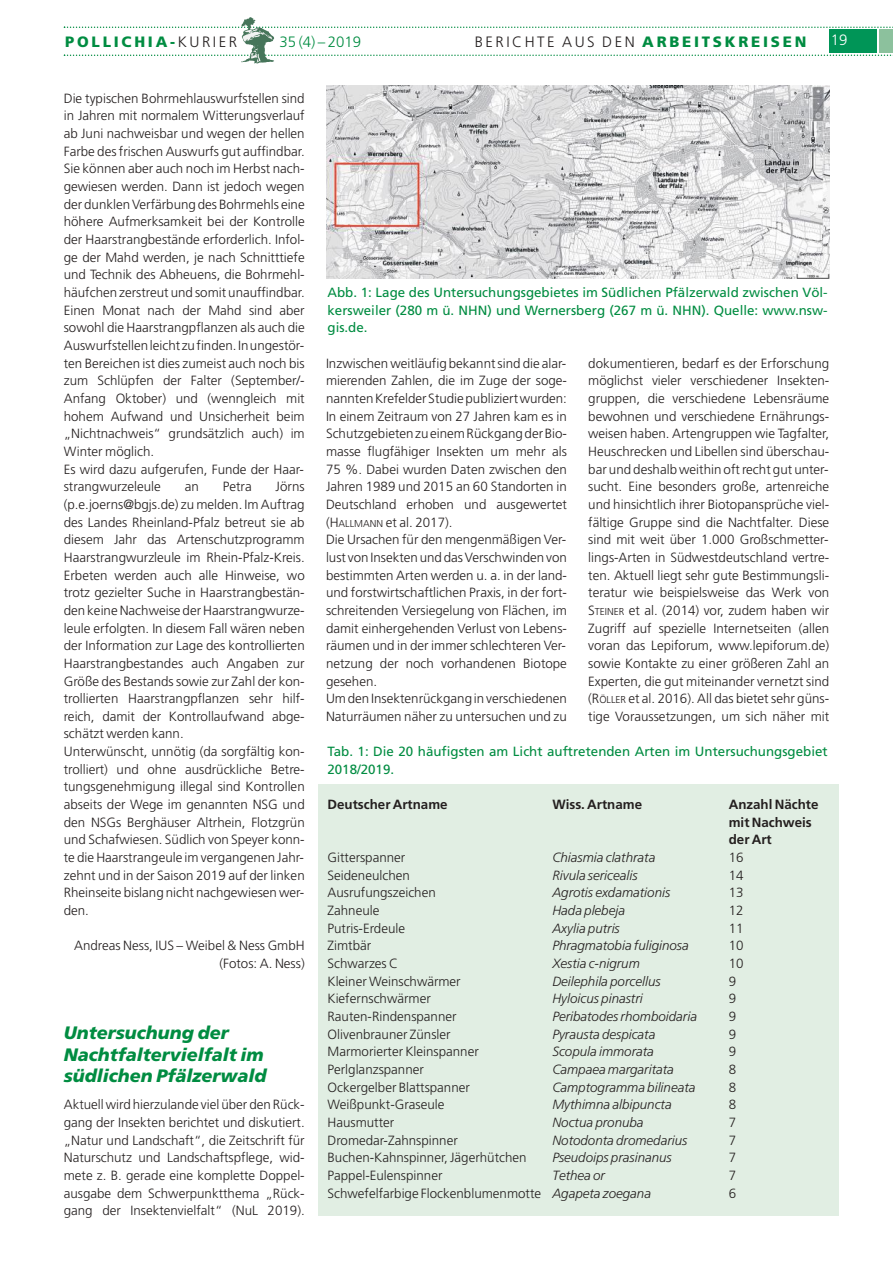
<style>
.page{position:relative;width:893px;height:1263px;background:#fff}
.page>*{position:absolute;margin:0;border:0;box-sizing:border-box;transform-origin:0 0}
.t1{font:italic 900 18px/21.6px "Frutiger";color:#008c41}
.t2{font:300 15px "Frutiger";letter-spacing:.165em;color:#241f1f}
.t3{font:900 15px "Frutiger";letter-spacing:.185em;color:#008c41}
.t4{font:300 15px "Frutiger";color:#008c41}
.t5{font:300 15px "Frutiger";color:#fff}
.t6{font:300 13.35px/17.7px "Frutiger CE";color:#241f1f}
.t7{font:italic 300 13.35px "Frutiger CE";color:#241f1f}
.t8{font:13.35px/17.7px "Frutiger";color:#008c41;text-align:justify}
.t9{font:700 13.35px/17.7px "Frutiger";color:#241f1f}
.s1{font-weight:300;color:#241f1f}
.s2{font-weight:900;color:#008c41}
.s3{font-family:"Frutiger"}
.s4{font-family:"Frutiger";font-size:10.05px}
.s5{font-style:italic}
</style>
<div class="page">
<div style="left:318px;top:784px;width:521px;height:431px;background:#e1eee3"></div>
<svg style="left:64px;top:17px;width:829px;height:47px"></svg>
<img style="left:326px;top:86px;width:503px;height:193px">
<p class="t3" style="left:65px;top:35px;width:173px">POLLICHIA-<span class="s1">KURIER</span></p>
<p class="t4" style="left:280px;top:35px;width:83px">35 (4) – 2019</p>
<p class="t2" style="left:475px;top:35px;width:333px">BERICHTE AUS DEN <span class="s2">ARBEITSKREISEN</span></p>
<p class="t5" style="left:831px;top:34px;width:18px">19</p>
<p class="t6" style="left:64px;top:90px;width:242px">Die typischen Bohrmehlauswurfstellen sind in Jahren mit normalem Witterungsverlauf ab Juni nachweisbar und wegen der hellen Farbe des frischen Auswurfs gut auffindbar.<br>Sie können aber auch noch im Herbst nach&shy;gewiesen werden. Dann ist jedoch wegen der dunklenVerfärbung des Bohrmehls eine höhere Aufmerksamkeit bei der Kontrolle der Haarstrangbestände erforderlich. Infol&shy;ge der Mahd werden, je nach Schnitttiefe und Technik des Abheuens, die Bohrmehl&shy;häufchen zerstreut und somit unauffindbar.<br>Einen Monat nach der Mahd sind aber sowohl die Haarstrangpflanzen als auch die Auswurfstellenleicht zufinden.Inungestör&shy;ten Bereichen ist dies zumeist auch noch bis zum Schlüpfen der Falter (September/- Anfang Oktober) und (wenngleich mit hohem Aufwand und Unsicherheit beim „Nichtnachweis“ grundsätzlich auch) im Winter möglich.<br>Es wird dazu aufgerufen, Funde der Haar&shy;strangwurzeleule</p>
<p class="t6" style="left:64px;top:479px;width:242px;text-indent:212px">Jörns (p.e.joerns@bgjs.de) zu melden. Im Auftrag des Landes Rheinland-Pfalz betreut sie ab diesem Jahr das Artenschutzprogramm Haarstrangwurzleule im Rhein-Pfalz-Kreis.<br>Erbeten werden auch alle Hinweise, wo trotz gezielter Suche in Haarstrangbestän&shy;den keineNachweise derHaarstrangwurze&shy;leule erfolgten. In diesem Fall wären neben der Information zur Lage des kontrollierten Haarstrangbestandes auch Angaben zur Größe des Bestands sowie zur Zahl der kon&shy;trollierten Haarstrangpflanzen sehr hilf&shy;reich, damit der Kontrollaufwand abge&shy;schätzt werden kann.<br>Unterwünscht, unnötig (da sorgfältig kon&shy;trolliert) und ohne ausdrückliche Betre&shy;tungsgenehmigung illegal sind Kontrollen abseits der Wege im genannten NSG und den NSGs Berghäuser Altrhein, Flotzgrün und Schafwiesen. Südlich von Speyer konn&shy;te die Haarstrangeule im vergangenen Jahr&shy;zehnt und in der Saison 2019 auf der linken Rheinseite bislang nicht nachgewiesenwer&shy;den.</p>
<p class="t6" style="left:74px;top:938px;width:232px;text-align:right">Andreas Ness, IUS – Weibel &amp; Ness GmbH (Fotos: A. Ness)</p>
<p class="t6" style="left:185px;top:479px;width:16px">an</p>
<p class="t6" style="left:223px;top:479px;width:30px">Petra</p>
<h1 class="t1" style="left:64px;top:1023px;width:204px">Untersuchung der<br>Nachtfaltervielfalt im südlichen Pfälzerwald</h1>
<p class="t6" style="left:64px;top:1097px;width:242px;text-align:justify">Aktuellwird hierzulande viel über den Rück&shy;gang der Insekten berichtet und diskutiert. „Natur und Landschaft“, die Zeitschrift für Naturschutz und Landschaftspflege, wid&shy;mete z. B. gerade eine komplette Doppel&shy;ausgabe dem Schwerpunktthema „Rück&shy;gang der Insektenvielfalt“ (NuL 2019).</p>
<p class="t8" style="left:327px;top:284px;width:502px">Abb. 1: Lage des Untersuchungsgebietes im Südlichen Pfälzerwald zwischen Völ&shy;kersweiler (280 m ü. NHN) und Wernersberg (267 m ü. NHN). Quelle: www.nsw&shy;gis.de.</p>
<p class="t6" style="left:326px;top:355px;width:242px">Inzwischenweitläufig bekanntsind die alar&shy;mierenden Zahlen, die im Zuge der soge&shy;nanntenKrefelderStudiepubliziertwurden:<br>In einem Zeitraum von 27 Jahren kam es in SchutzgebietenzueinemRückgangderBio&shy;masse flugfähiger Insekten um mehr als 75 %. Dabei wurden Daten zwischen den Jahren 1989 und 2015 an 60 Standorten in Deutschland erhoben und ausgewertet (<span class="s3">H</span><span class="s4">ALLMANN</span> et al. 2017).<br>Die Ursachen für den mengenmäßigen Ver&shy;lust vonInsektenunddasVerschwindenvon bestimmten Arten werden u. a. in der land&shy;und forstwirtschaftlichen Praxis, in der fort&shy;schreitenden Versiegelung von Flächen, im damit einhergehenden Verlust von Lebens&shy;räumen und in der immer schlechteren Ver&shy;netzung der noch vorhandenen Biotope gesehen.<br>UmdenInsektenrückganginverschiedenen Naturräumen näher zu untersuchen und zu</p>
<p class="t6" style="left:588px;top:355px;width:242px;text-align:justify">dokumentieren, bedarf es der Erforschung möglichst vieler verschiedener Insekten&shy;gruppen, die verschiedene Lebensräume bewohnen und verschiedene Ernährungs&shy;weisen haben. Artengruppen wie Tagfalter, Heuschrecken und Libellen sind überschau&shy;bar und deshalb weithin oft recht gut unter&shy;sucht. Eine besonders große, artenreiche und hinsichtlich ihrer Biotopansprüche viel&shy;fältige Gruppe sind die Nachtfalter. Diese sind mit weit über 1.000 Großschmetter&shy;lings-Arten in Südwestdeutschland vertre&shy;ten. Aktuell liegt sehr gute Bestimmungsli&shy;teratur wie beispielsweise das Werk von <span class="s3">S</span><span class="s4">TEINER</span> et al. (2014) vor, zudem haben wir Zugriff auf spezielle Internetseiten (allen voran das Lepiforum, www.lepiforum.de) sowie Kontakte zu einer größeren Zahl an Experten, die gut miteinander vernetzt sind (<span class="s3">R</span><span class="s4">ÖLLER</span> et al. 2016). All das bietet sehr güns&shy;tige Voraussetzungen, um sich näher mit</p>
<p class="t8" style="left:327px;top:744px;width:502px">Tab. 1: Die 20 häufigsten am Licht auftretenden Arten im Untersuchungsgebiet<br>2018/2019.</p>
<p class="t9" style="left:327px;top:797px;width:122px">Deutscher Artname</p>
<p class="t9" style="left:552px;top:797px;width:91px">Wiss. Artname</p>
<p class="t9" style="left:729px;top:797px;width:91px">Anzahl Nächte mit Nachweis der Art</p>
<p class="t6" style="left:327px;top:850px;width:79px">Gitterspanner</p>
<p class="t7" style="left:552px;top:852px;width:105px">Chiasmia clathrata</p>
<p class="t6" style="left:729px;top:850px;width:16px">16</p>
<p class="t6" style="left:327px;top:867px;width:84px">Seideneulchen</p>
<p class="t7" style="left:552px;top:870px;width:87px">Rivula sericealis</p>
<p class="t6" style="left:729px;top:867px;width:16px">14</p>
<p class="t6" style="left:327px;top:885px;width:110px">Ausrufungszeichen</p>
<p class="t7" style="left:552px;top:887px;width:119px">Agrotis exdamationis</p>
<p class="t6" style="left:729px;top:885px;width:16px">13</p>
<p class="t6" style="left:327px;top:903px;width:53px">Zahneule</p>
<p class="t7" style="left:552px;top:905px;width:74px">Hada plebeja</p>
<p class="t6" style="left:729px;top:903px;width:16px">12</p>
<p class="t6" style="left:327px;top:920px;width:79px">Putris-Erdeule</p>
<p class="t7" style="left:552px;top:923px;width:69px">Axylia putris</p>
<p class="t6" style="left:729px;top:920px;width:16px">11</p>
<p class="t6" style="left:327px;top:938px;width:45px">Zimtbär</p>
<p class="t7" style="left:552px;top:940px;width:138px">Phragmatobia fuliginosa</p>
<p class="t6" style="left:729px;top:938px;width:16px">10</p>
<p class="t6" style="left:327px;top:955px;width:72px">Schwarzes C</p>
<p class="t7" style="left:552px;top:958px;width:89px">Xestia c-nigrum</p>
<p class="t6" style="left:729px;top:955px;width:16px">10</p>
<p class="t6" style="left:327px;top:973px;width:135px">Kleiner Weinschwärmer</p>
<p class="t7" style="left:552px;top:976px;width:110px">Deilephila porcellus</p>
<p class="t6" style="left:729px;top:973px;width:9px">9</p>
<p class="t6" style="left:327px;top:991px;width:105px">Kiefernschwärmer</p>
<p class="t7" style="left:552px;top:993px;width:92px">Hyloicus pinastri</p>
<p class="t6" style="left:729px;top:991px;width:9px">9</p>
<p class="t6" style="left:327px;top:1008px;width:131px">Rauten-Rindenspanner</p>
<p class="t7" style="left:552px;top:1011px;width:146px">Peribatodes rhomboidaria</p>
<p class="t6" style="left:729px;top:1008px;width:9px">9</p>
<p class="t6" style="left:327px;top:1026px;width:125px">Olivenbrauner Zünsler</p>
<p class="t7" style="left:552px;top:1029px;width:105px">Pyrausta despicata</p>
<p class="t6" style="left:729px;top:1026px;width:9px">9</p>
<p class="t6" style="left:327px;top:1044px;width:153px">Marmorierter Kleinspanner</p>
<p class="t7" style="left:552px;top:1046px;width:103px">Scopula immorata</p>
<p class="t6" style="left:729px;top:1044px;width:9px">9</p>
<p class="t6" style="left:327px;top:1061px;width:98px">Perlglanzspanner</p>
<p class="t7" style="left:552px;top:1064px;width:123px">Campaea margaritata</p>
<p class="t6" style="left:729px;top:1061px;width:9px">8</p>
<p class="t6" style="left:327px;top:1079px;width:144px">Ockergelber Blattspanner</p>
<p class="t7" style="left:552px;top:1082px;width:145px">Camptogramma bilineata</p>
<p class="t6" style="left:729px;top:1079px;width:9px">8</p>
<p class="t6" style="left:327px;top:1097px;width:118px">Weißpunkt-Graseule</p>
<p class="t7" style="left:552px;top:1099px;width:121px">Mythimna albipuncta</p>
<p class="t6" style="left:729px;top:1097px;width:9px">8</p>
<p class="t6" style="left:327px;top:1114px;width:68px">Hausmutter</p>
<p class="t7" style="left:552px;top:1117px;width:93px">Noctua pronuba</p>
<p class="t6" style="left:729px;top:1114px;width:9px">7</p>
<p class="t6" style="left:327px;top:1132px;width:132px">Dromedar-Zahnspinner</p>
<p class="t7" style="left:552px;top:1135px;width:137px">Notodonta dromedarius</p>
<p class="t6" style="left:729px;top:1132px;width:9px">7</p>
<p class="t6" style="left:327px;top:1150px;width:201px">Buchen-Kahnspinner, Jägerhütchen</p>
<p class="t7" style="left:552px;top:1152px;width:121px">Pseudoips prasinanus</p>
<p class="t6" style="left:729px;top:1150px;width:9px">7</p>
<p class="t6" style="left:327px;top:1167px;width:116px">Pappel-Eulenspinner</p>
<p class="t7" style="left:552px;top:1170px;width:54px">Tethea or</p>
<p class="t6" style="left:729px;top:1167px;width:9px">7</p>
<p class="t6" style="left:327px;top:1185px;width:325px">Schwefelfarbige Flockenblumenmotte <span class="s5">Agapeta zoegana</span></p>
<p class="t6" style="left:729px;top:1185px;width:9px">6</p>
</div>
